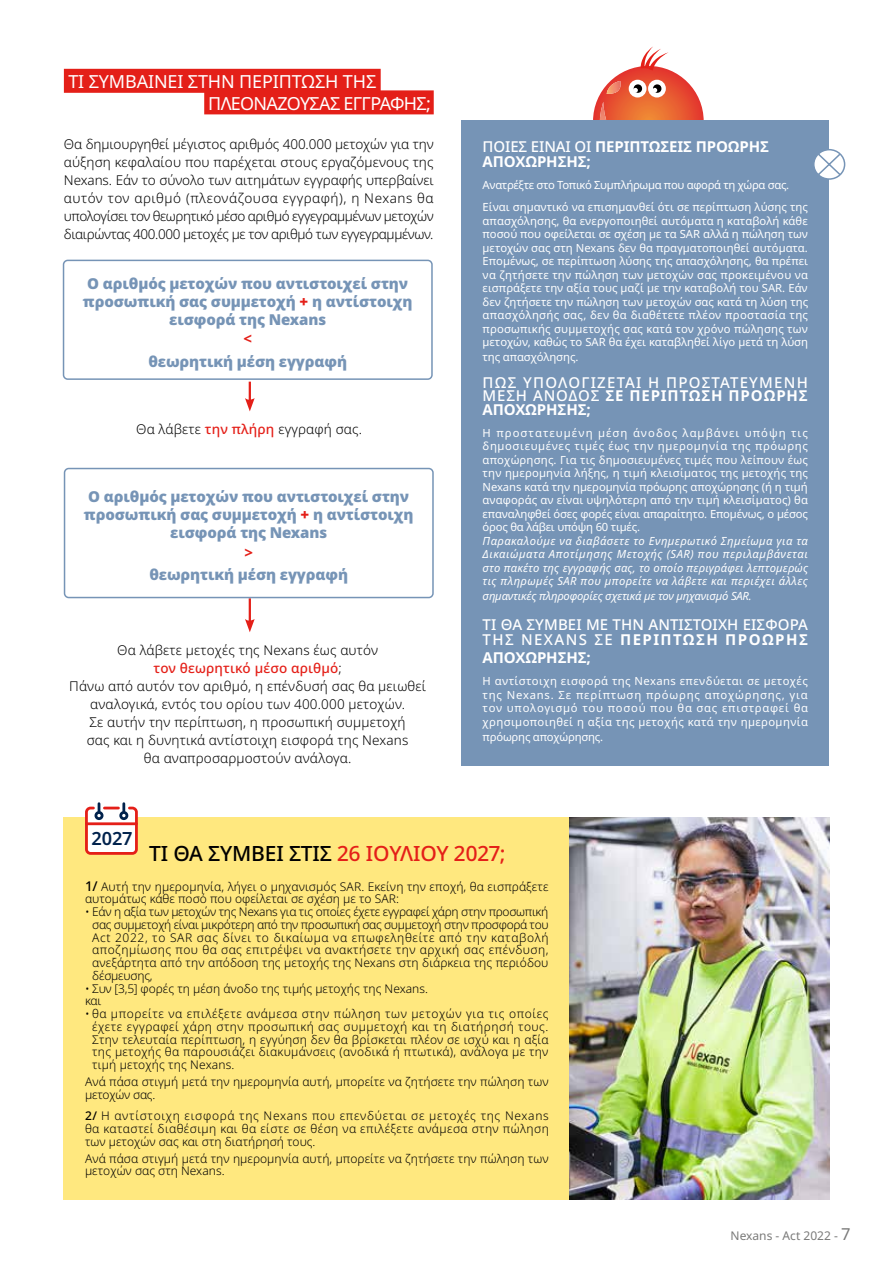
<style>
.page{position:relative;width:893px;height:1263px;background:#fff}
.page>*{position:absolute;margin:0;border:0;box-sizing:border-box;transform-origin:0 0}
.t1{font:500 21px "Noto Sans";letter-spacing:-.01em;color:#000}
.t2{font:600 18.15px "Noto Sans";color:#00224c}
.t3{font:18px/21.6px "Noto Sans";letter-spacing:-.01em;color:#fff}
.t4{font:900 15px/18px "Noto Sans";letter-spacing:-.01em;color:#7694b6;text-align:center}
.t5{font:500 15px/13.5px "Noto Sans";letter-spacing:.005em;color:#fff;text-align:justify}
.t6{font:700 15px/15px "Noto Sans";letter-spacing:-.01em;color:#fff}
.t7{font:700 15px "Noto Sans";color:#e41f18}
.t8{font:300 13.5px/18px "Noto Sans";letter-spacing:.01em;color:#000;text-align:center}
.t9{font:300 12px/12.8px "Noto Sans";letter-spacing:.005em;color:#000}
.t10{font:12px "Noto Sans";color:#7a7a79}
.t11{font:11.25px/13.5px "Noto Sans";letter-spacing:-.005em;color:#fff;text-align:justify}
.t12{font:italic 11.25px/13.5px "Noto Sans";letter-spacing:.01em;color:#fff;text-align:justify}
.t13{font:italic 11.25px "Noto Sans";letter-spacing:-.02em;color:#fff}
.s1{color:#e41f18}
.s2{font-weight:500;color:#e41f18}
.s3{font-weight:500}
.s4{font-weight:700}
.s5{font-weight:500;font-size:13.5px}
.s6{font-size:16.5px}
</style>
<div class="page">
<svg style="left:593px;top:46px;width:111px;height:74px"></svg>
<hr style="left:249px;top:382px;width:2px;height:20px;background:#e41f18">
<svg style="left:245px;top:398px;width:10px;height:13px"></svg>
<div style="left:63px;top:260px;width:370px;height:120px;border:2px solid #7694b6;border-radius:4px"></div>
<hr style="left:249px;top:598px;width:2px;height:25px;background:#e41f18">
<svg style="left:245px;top:619px;width:10px;height:13px"></svg>
<div style="left:64px;top:468px;width:370px;height:130px;border:2px solid #7694b6;border-radius:4px"></div>
<div style="left:64px;top:69px;width:317px;height:24px;background:#e41f18"></div>
<div style="left:204px;top:90px;width:230px;height:24px;background:#e41f18"></div>
<div style="left:64px;top:817px;width:506px;height:382px;background:#ffe87f"></div>
<img style="left:570px;top:817px;width:259px;height:382px">
<div style="left:461px;top:120px;width:368px;height:645px;background:#7694b6"></div>
<svg style="left:814px;top:149px;width:32px;height:31px"></svg>
<div style="left:87px;top:808px;width:49px;height:15px;background:#fff"></div>
<div style="left:88px;top:825px;width:48px;height:28px;background:#fff"></div>
<div style="left:85px;top:807px;width:53px;height:48px;border:3px solid #e41f18;border-radius:4px"></div>
<hr style="left:86px;top:822px;width:50px;height:3px;background:#e41f18">
<svg style="left:98px;top:804px;width:27px;height:8px"></svg>
<div style="left:119px;top:811px;width:9px;height:9px;border:3px solid #00224c;border-radius:50%"></div>
<div style="left:95px;top:811px;width:8px;height:9px;border:3px solid #00224c;border-radius:50%"></div>
<h3 class="t3" style="left:208px;top:71px;width:224px;text-indent:-140px">ΤΙ ΣΥΜΒΑΙΝΕΙ ΣΤΗΝ ΠΕΡΙΠΤΩΣΗ ΤΗΣ<br>ΠΛΕΟΝΑΖΟΥΣΑΣ ΕΓΓΡΑΦΗΣ;</h3>
<p class="t8" style="left:64px;top:136px;width:371px;text-align:justify">Θα δημιουργηθεί μέγιστος αριθμός 400.000 μετοχών για την αύξηση κεφαλαίου που παρέχεται στους εργαζόμενους της Nexans. Εάν το σύνολο των αιτημάτων εγγραφής υπερβαίνει αυτόν τον αριθμό (πλεονάζουσα εγγραφή), η Nexans θα υπολογίσει τον θεωρητικό μέσο αριθμό εγγεγραμμένων μετοχών διαιρώντας 400.000 μετοχές με τον αριθμό των εγγεγραμμένων.</p>
<h3 class="t4" style="left:83px;top:275px;width:331px">Ο αριθμός μετοχών που αντιστοιχεί στην προσωπική σας συμμετοχή <span class="s1">+</span> η αντίστοιχη εισφορά της Nexans</h3>
<h3 class="t7" style="left:243px;top:328px;width:10px">&lt;</h3>
<h3 class="t4" style="left:148px;top:352px;width:200px">θεωρητική μέση εγγραφή</h3>
<p class="t8" style="left:136px;top:420px;width:227px">Θα λάβετε <span class="s2">την πλήρη</span> εγγραφή σας.</p>
<h3 class="t4" style="left:84px;top:488px;width:331px">Ο αριθμός μετοχών που αντιστοιχεί στην προσωπική σας συμμετοχή <span class="s1">+</span> η αντίστοιχη εισφορά της Nexans</h3>
<h3 class="t7" style="left:244px;top:541px;width:10px">&gt;</h3>
<h3 class="t4" style="left:149px;top:565px;width:200px">θεωρητική μέση εγγραφή</h3>
<p class="t8" style="left:69px;top:642px;width:358px">Θα λάβετε μετοχές της Nexans έως αυτόν<br><span class="s2">τον θεωρητικό μέσο αριθμό</span>;<br>Πάνω από αυτόν τον αριθμό, η επένδυσή σας θα μειωθεί αναλογικά, εντός του ορίου των 400.000 μετοχών.<br>Σε αυτήν την περίπτωση, η προσωπική συμμετοχή<br>σας και η δυνητικά αντίστοιχη εισφορά της Nexans<br>θα αναπροσαρμοστούν ανάλογα.</p>
<h3 class="t6" style="left:483px;top:140px;width:288px"><span class="s3">ΠΟΙΕΣ ΕΊΝΑΙ ΟΙ</span> ΠΕΡΙΠΤΏΣΕΙΣ ΠΡΌΩΡΗΣ<br>ΑΠΟΧΏΡΗΣΗΣ;</h3>
<p class="t11" style="left:483px;top:175px;width:327px;line-height:22px">Ανατρέξτε στο Τοπικό Συμπλήρωμα που αφορά τη χώρα σας.<br>Είναι σημαντικό να επισημανθεί ότι σε περίπτωση λύσης της</p>
<p class="t11" style="left:483px;top:214px;width:327px">απασχόλησης, θα ενεργοποιηθεί αυτόματα η καταβολή κάθε ποσού που οφείλεται σε σχέση με τα SAR αλλά η πώληση των μετοχών σας στη Nexans δεν θα πραγματοποιηθεί αυτόματα.<br>Επομένως, σε περίπτωση λύσης της απασχόλησης, θα πρέπει να ζητήσετε την πώληση των μετοχών σας προκειμένου να εισπράξετε την αξία τους μαζί με την καταβολή του SAR. Εάν δεν ζητήσετε την πώληση των μετοχών σας κατά τη λύση της απασχόλησής σας, δεν θα διαθέτετε πλέον προστασία της προσωπικής συμμετοχής σας κατά τον χρόνο πώλησης των μετοχών, καθώς το SAR θα έχει καταβληθεί λίγο μετά τη λύση</p>
<p class="t11" style="left:483px;top:351px;width:97px">της απασχόλησης.</p>
<h3 class="t5" style="left:483px;top:376px;width:327px">ΠΏΣ ΥΠΟΛΟΓΊΖΕΤΑΙ Η ΠΡΟΣΤΑΤΕΥΜΈΝΗ ΜΈΣΗ ΆΝΟΔΟΣ <span class="s4">ΣΕ ΠΕΡΊΠΤΩΣΗ ΠΡΌΩΡΗΣ ΑΠΟΧΏΡΗΣΗΣ;</span></h3>
<p class="t11" style="left:483px;top:426px;width:327px">Η προστατευμένη μέση άνοδος λαμβάνει υπόψη τις δημοσιευμένες τιμές έως την ημερομηνία της πρόωρης αποχώρησης. Για τις δημοσιευμένες τιμές που λείπουν έως την ημερομηνία λήξης, η τιμή κλεισίματος της μετοχής της Nexans κατά την ημερομηνία πρόωρης αποχώρησης (ή η τιμή αναφοράς αν είναι υψηλότερη από την τιμή κλεισίματος) θα επαναληφθεί όσες φορές είναι απαραίτητο. Επομένως, ο μέσος όρος θα λάβει υπόψη 60 τιμές.</p>
<p class="t12" style="left:483px;top:534px;width:327px">Παρακαλούμε να διαβάσετε το Ενημερωτικό Σημείωμα για τα Δικαιώματα Αποτίμησης Μετοχής (SAR) που περιλαμβάνεται στο πακέτο της εγγραφής σας, το οποίο περιγράφει λεπτομερώς τις πληρωμές SAR που μπορείτε να λάβετε και περιέχει άλλες</p>
<p class="t13" style="left:483px;top:588px;width:271px">σημαντικές πληροφορίες σχετικά με τον μηχανισμό SAR.</p>
<h3 class="t5" style="left:483px;top:618px;width:327px;line-height:15px">ΤΙ ΘΑ ΣΥΜΒΕΊ ΜΕ ΤΗΝ ΑΝΤΊΣΤΟΙΧΗ ΕΙΣΦΟΡΆ<br>ΤΗΣ NEXANS ΣΕ <span class="s4">ΠΕΡΊΠΤΩΣΗ ΠΡΌΩΡΗΣ</span></h3>
<h3 class="t6" style="left:483px;top:651px;width:110px">ΑΠΟΧΏΡΗΣΗΣ;</h3>
<p class="t11" style="left:483px;top:675px;width:327px">Η αντίστοιχη εισφορά της Nexans επενδύεται σε μετοχές της Nexans. Σε περίπτωση πρόωρης αποχώρησης, για τον υπολογισμό του ποσού που θα σας επιστραφεί θα χρησιμοποιηθεί η αξία της μετοχής κατά την ημερομηνία</p>
<p class="t11" style="left:483px;top:730px;width:122px">πρόωρης αποχώρησης.</p>
<h2 class="t2" style="left:92px;top:826px;width:43px">2027</h2>
<h1 class="t1" style="left:149px;top:838px;width:358px">ΤΙ ΘΑ ΣΥΜΒΕΊ ΣΤΙΣ <span class="s1">26 ΙΟΥΛΊΟΥ 2027;</span></h1>
<p class="t9" style="left:85px;top:880px;width:465px"><span class="s5">1/</span> Αυτή την ημερομηνία, λήγει ο μηχανισμός SAR. Εκείνη την εποχή, θα εισπράξετε αυτομάτως κάθε ποσό που οφείλεται σε σχέση με το SAR:</p>
<p class="t9" style="left:92px;top:906px;width:458px;text-align:justify;text-indent:-7px">• Εάν η αξία των μετοχών της Nexans για τις οποίες έχετε εγγραφεί χάρη στην προσωπική σας συμμετοχή είναι μικρότερη από την προσωπική σας συμμετοχή στην προσφορά του Act 2022, το SAR σας δίνει το δικαίωμα να επωφεληθείτε από την καταβολή αποζημίωσης που θα σας επιτρέψει να ανακτήσετε την αρχική σας επένδυση, ανεξάρτητα από την απόδοση της μετοχής της Nexans στη διάρκεια της περιόδου δέσμευσης,</p>
<p class="t9" style="left:85px;top:982px;width:344px">• Συν [3,5] φορές τη μέση άνοδο της τιμής μετοχής της Nexans. και</p>
<p class="t9" style="left:92px;top:1007px;width:458px;text-align:justify;text-indent:-7px">• θα μπορείτε να επιλέξετε ανάμεσα στην πώληση των μετοχών για τις οποίες έχετε εγγραφεί χάρη στην προσωπική σας συμμετοχή και τη διατήρησή τους.<br>Στην τελευταία περίπτωση, η εγγύηση δεν θα βρίσκεται πλέον σε ισχύ και η αξία της μετοχής θα παρουσιάζει διακυμάνσεις (ανοδικά ή πτωτικά), ανάλογα με την τιμή μετοχής της Nexans.</p>
<p class="t9" style="left:85px;top:1075px;width:465px">Ανά πάσα στιγμή μετά την ημερομηνία αυτή, μπορείτε να ζητήσετε την πώληση των μετοχών σας.</p>
<p class="t9" style="left:85px;top:1109px;width:465px;text-align:justify"><span class="s3">2/</span> Η αντίστοιχη εισφορά της Nexans που επενδύεται σε μετοχές της Nexans θα καταστεί διαθέσιμη και θα είστε σε θέση να επιλέξετε ανάμεσα στην πώληση των μετοχών σας και στη διατήρησή τους.</p>
<p class="t9" style="left:85px;top:1152px;width:465px">Ανά πάσα στιγμή μετά την ημερομηνία αυτή, μπορείτε να ζητήσετε την πώληση των μετοχών σας στη Nexans.</p>
<p class="t10" style="left:731px;top:1227px;width:121px">Nexans - Act 2022 - <span class="s6">7</span></p>
</div>
